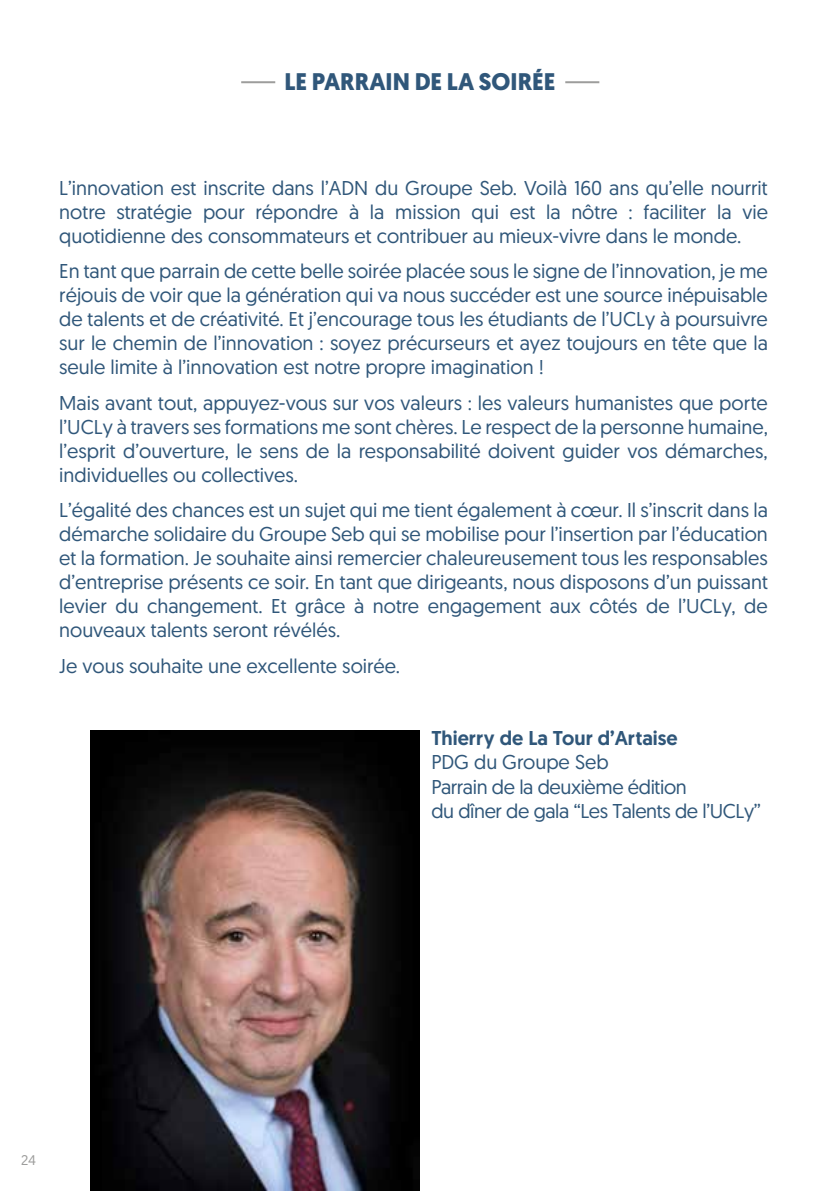
<style>
.page{position:relative;width:840px;height:1191px;background:#fff}
.page>*{position:absolute;margin:0;border:0;box-sizing:border-box;transform-origin:0 0}
.t1{font:700 24px "Geomanist";color:#30577a}
.t2{font:20px/24px "Geomanist";color:#30577a;text-align:justify}
.t3{font:20px/24px "Geomanist";letter-spacing:-.02em;color:#30577a}
.t4{font:500 20px "Geomanist";color:#30577a}
.t5{font:14px "Geomanist";color:#9d9d9c}
</style>
<div class="page">
<hr style="left:241px;top:81px;width:34px;height:2px;background:#9d9d9c">
<hr style="left:565px;top:81px;width:34px;height:2px;background:#9d9d9c">
<img style="left:91px;top:730px;width:329px;height:461px">
<p class="t1" style="left:284px;top:66px;width:272px">LE PARRAIN DE LA SOIRÉE</p>
<p class="t2" style="left:59px;top:175px;width:709px">L’innovation est inscrite dans l’ADN du Groupe Seb. Voilà 160 ans qu’elle nourrit notre stratégie pour répondre à la mission qui est la nôtre : faciliter la vie quotidienne des consommateurs et contribuer au mieux-vivre dans le monde.</p>
<p class="t2" style="left:59px;top:259px;width:709px">En tant que parrain de cette belle soirée placée sous le signe de l’innovation, je me réjouis de voir que la génération qui va nous succéder est une source inépuisable de talents et de créativité. Et j’encourage tous les étudiants de l’UCLy à poursuivre sur le chemin de l’innovation : soyez précurseurs et ayez toujours en tête que la seule limite à l’innovation est notre propre imagination !</p>
<p class="t2" style="left:59px;top:390px;width:709px">Mais avant tout, appuyez-vous sur vos valeurs : les valeurs humanistes que porte l’UCLy à travers ses formations me sont chères. Le respect de la personne humaine, l’esprit d’ouverture, le sens de la responsabilité doivent guider vos démarches, individuelles ou collectives.</p>
<p class="t2" style="left:59px;top:497px;width:709px">L’égalité des chances est un sujet qui me tient également à cœur. Il s’inscrit dans la démarche solidaire du Groupe Seb qui se mobilise pour l’insertion par l’éducation et la formation. Je souhaite ainsi remercier chaleureusement tous les responsables d’entreprise présents ce soir. En tant que dirigeants, nous disposons d’un puissant levier du changement. Et grâce à notre engagement aux côtés de l’UCLy, de nouveaux talents seront révélés.</p>
<p class="t2" style="left:59px;top:653px;width:342px">Je vous souhaite une excellente soirée.</p>
<p class="t4" style="left:431px;top:725px;width:248px">Thierry de La Tour d’Artaise</p>
<p class="t3" style="left:431px;top:750px;width:331px">PDG du Groupe Seb<br>Parrain de la deuxième édition<br>du dîner de gala ‘‘Les Talents de l’UCLy’’</p>
<p class="t5" style="left:21px;top:1151px;width:16px">24</p>
</div>
